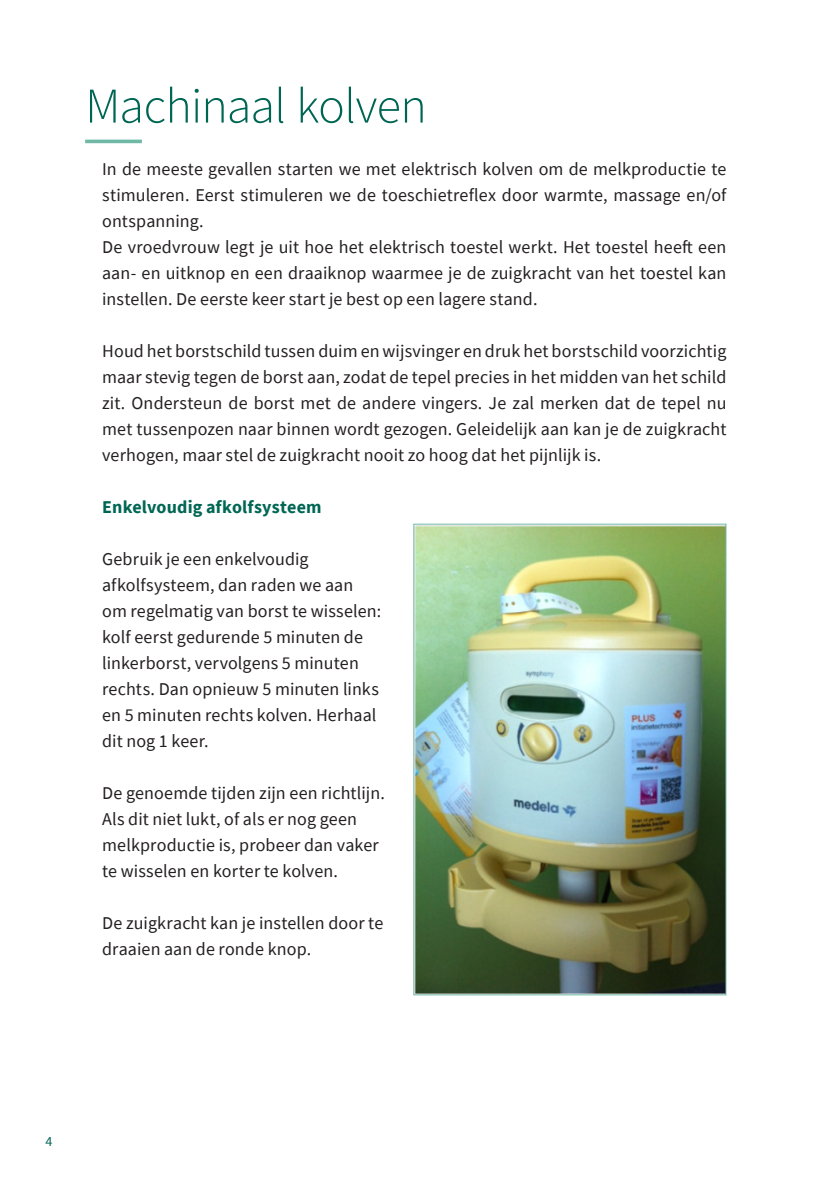
<style>
.page{position:relative;width:840px;height:1191px;background:#fff}
.page>*{position:absolute;margin:0;border:0;box-sizing:border-box;transform-origin:0 0}
.Titel_N1{font:300 50px "Source Sans Pro";letter-spacing:-.015em;color:#006654}
.Body{font:18px/26px "Source Sans Pro";letter-spacing:.005em;color:#231f20;text-align:justify}
.Titel_N4__vette_teks{font:700 18px "Source Sans Pro";letter-spacing:.01em;color:#006654}
.t1{font:14px "Source Sans Pro";color:#006654}
</style>
<div class="page">
<hr style="left:85px;top:140px;width:57px;height:3px;background:#70b9a7">
<img style="left:415px;top:525px;width:309px;height:468px">
<div style="left:413px;top:523px;width:313px;height:472px;border:1px solid #70b9a7"></div>
<p class="Titel_N1" style="left:85px;top:75px;width:343px">Machinaal kolven</p>
<p class="Body" style="left:102px;top:155px;width:625px">In de meeste gevallen starten we met elektrisch kolven om de melkproductie te stimuleren. Eerst stimuleren we de toeschietreflex door warmte, massage en/of ontspanning.</p>
<p class="Body" style="left:102px;top:233px;width:625px">De vroedvrouw legt je uit hoe het elektrisch toestel werkt. Het toestel heeft een aan- en uitknop en een draaiknop waarmee je de zuigkracht van het toestel kan instellen. De eerste keer start je best op een lagere stand.</p>
<p class="Body" style="left:102px;top:337px;width:625px">Houd het borstschild tussen duim en wijsvinger en druk het borstschild voorzichtig maar stevig tegen de borst aan, zodat de tepel precies in het midden van het schild zit. Ondersteun de borst met de andere vingers. Je zal merken dat de tepel nu met tussenpozen naar binnen wordt gezogen. Geleidelijk aan kan je de zuigkracht verhogen, maar stel de zuigkracht nooit zo hoog dat het pijnlijk is.</p>
<p class="Titel_N4__vette_teks" style="left:102px;top:494px;width:221px">Enkelvoudig afkolfsysteem</p>
<p class="Body" style="left:102px;top:545px;width:280px;text-align:left">Gebruik je een enkelvoudig afkolfsysteem, dan raden we aan om regelmatig van borst te wisselen: kolf eerst gedurende 5 minuten de linkerborst, vervolgens 5 minuten rechts. Dan opnieuw 5 minuten links en 5 minuten rechts kolven. Herhaal dit nog 1 keer.</p>
<p class="Body" style="left:102px;top:779px;width:284px;text-align:left">De genoemde tijden zijn een richtlijn.<br>Als dit niet lukt, of als er nog geen melkproductie is, probeer dan vaker te wisselen en korter te kolven.</p>
<p class="Body" style="left:102px;top:909px;width:282px">De zuigkracht kan je instellen door te draaien aan de ronde knop.</p>
<p class="t1" style="left:45px;top:1132px;width:8px">4</p>
</div>
